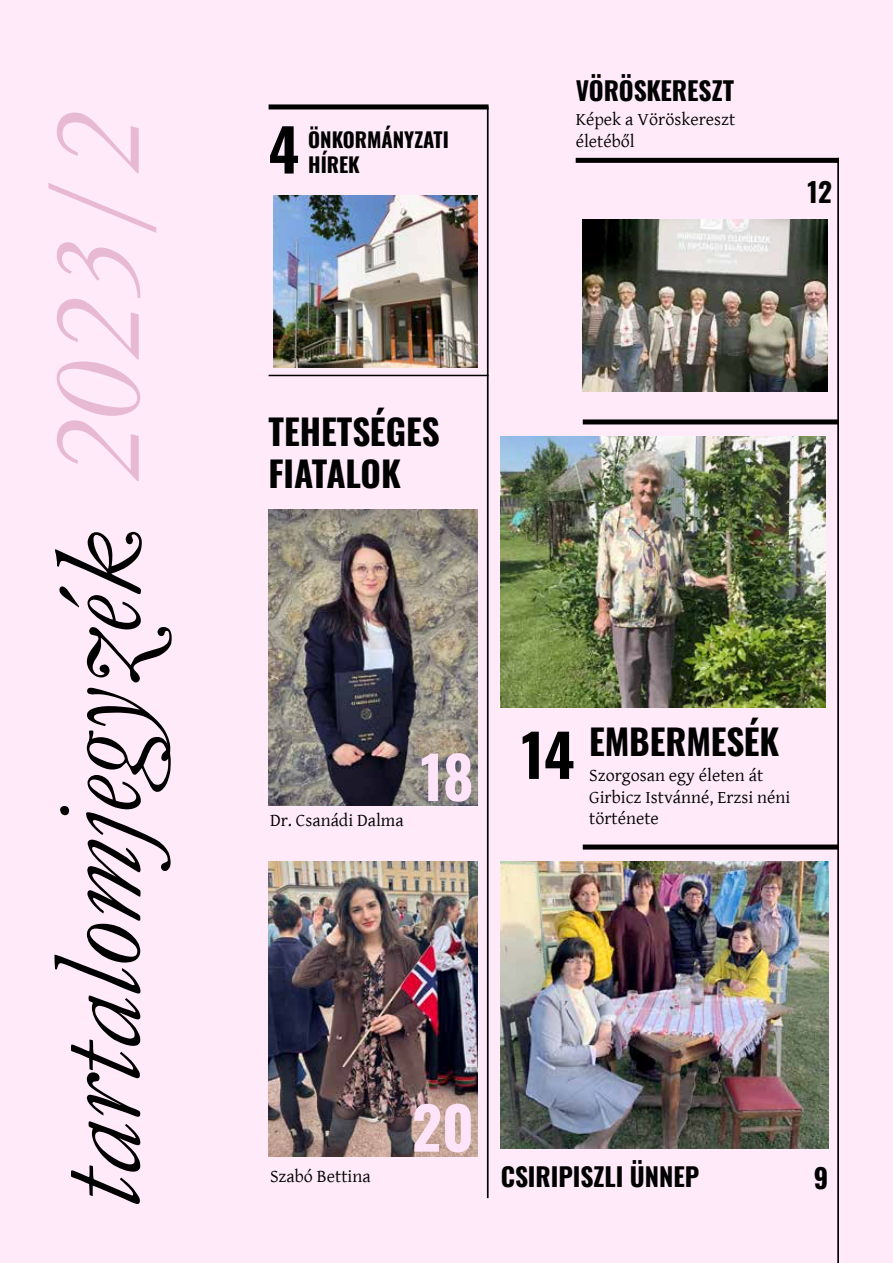
<style>
.page{position:relative;width:893px;height:1263px;background:#feeaf9}
.page>*{position:absolute;margin:0;border:0;box-sizing:border-box;transform-origin:0 0}
.t1{font:italic 129.6px "Garamond";color:#000}
.t2{font:700 58.35px "Oswald";color:#fee4f8}
.t3{font:700 58.35px "Oswald";color:#000}
.t4{font:700 35.1px/42px "Oswald";color:#000}
.t5{font:700 27px "Oswald";color:#000}
.t6{font:700 25.5px "Oswald";color:#000}
.t7{font:700 20.4px/24.6px "Oswald";color:#000}
.t8{font:18px/21.6px "Gentium Basic";color:#000}
.s1{color:#b24878}
</style>
<div class="page">
<img style="left:269px;top:510px;width:209px;height:295px">
<img style="left:269px;top:861px;width:209px;height:296px">
<div style="left:269px;top:104px;width:220px;height:5px;background:#000"></div>
<div style="left:576px;top:158px;width:263px;height:5px;background:#000"></div>
<div style="left:583px;top:419px;width:256px;height:5px;background:#000"></div>
<hr style="left:269px;top:375px;width:220px;height:1px;background:#000">
<div style="left:583px;top:844px;width:256px;height:5px;background:#000"></div>
<hr style="left:487px;top:107px;width:2px;height:1091px;background:#000">
<hr style="left:837px;top:158px;width:2px;height:1105px;background:#000">
<img style="left:583px;top:219px;width:245px;height:173px">
<img style="left:501px;top:437px;width:325px;height:270px">
<img style="left:501px;top:861px;width:327px;height:287px">
<img style="left:273px;top:196px;width:205px;height:172px">
<h1 class="t1" style="left:10px;top:1209px;width:1098px;rotate:-90deg">tartalomjegyzék <span class="s1">2023/2</span></h1>
<h2 class="t3" style="left:269px;top:98px;width:32px">4</h2>
<p class="t7" style="left:308px;top:126px;width:142px">ÖNKORMÁNYZATI<br>HÍREK</p>
<h3 class="t4" style="left:269px;top:407px;width:173px">TEHETSÉGES<br>FIATALOK</h3>
<h3 class="t6" style="left:576px;top:68px;width:160px">VÖRÖSKERESZT</h3>
<p class="t8" style="left:576px;top:108px;width:161px">Képek a Vöröskereszt életéből</p>
<h3 class="t5" style="left:808px;top:168px;width:26px">12</h3>
<h2 class="t2" style="left:420px;top:725px;width:55px">18</h2>
<h2 class="t3" style="left:521px;top:703px;width:55px">14</h2>
<h3 class="t4" style="left:589px;top:717px;width:192px">EMBERMESÉK</h3>
<p class="t8" style="left:589px;top:764px;width:203px">Szorgosan egy életen át<br>Girbicz Istvánné, Erzsi néni</p>
<p class="t8" style="left:270px;top:809px;width:135px">Dr. Csanádi Dalma</p>
<p class="t8" style="left:589px;top:807px;width:71px">története</p>
<p class="t8" style="left:270px;top:1165px;width:102px">Szabó Bettina</p>
<h2 class="t2" style="left:412px;top:1076px;width:64px">20</h2>
<h3 class="t6" style="left:501px;top:1154px;width:200px">CSIRIPISZLI ÜNNEP</h3>
<h3 class="t5" style="left:814px;top:1154px;width:16px">9</h3>
</div>
